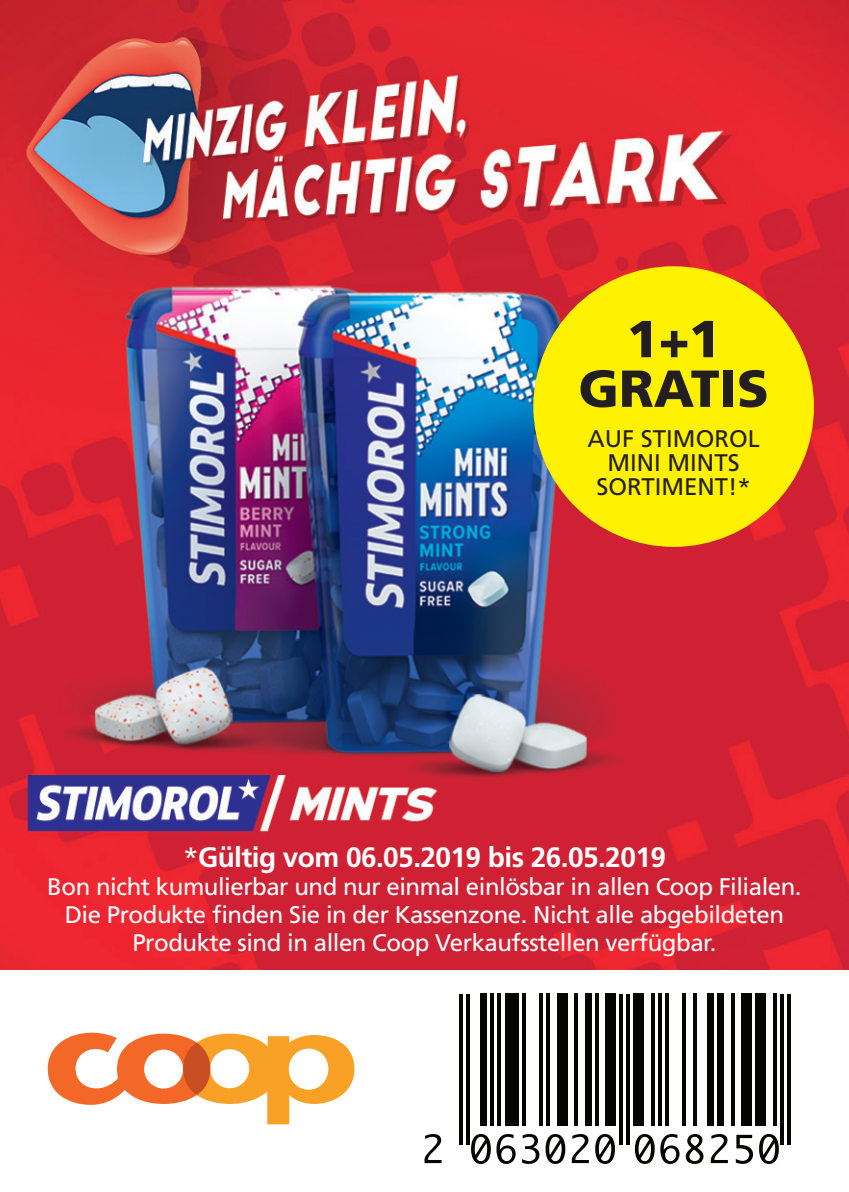
<style>
.page{position:relative;width:849px;height:1192px;background:#fff}
.page>*{position:absolute;margin:0;border:0;box-sizing:border-box;transform-origin:0 0}
.t1{font:900 52px/49.6px "Frutiger LT Com";color:#231f20;text-align:center}
.t2{font:700 28px "Frutiger LT Com";letter-spacing:-.02em;color:#fff}
.t3{font:24px/28px "Frutiger";letter-spacing:-.02em;color:#fff;text-align:center}
.t4{font:24px/24px "Frutiger";color:#231f20;text-align:center}
.s1{font-family:"Frutiger";font-weight:400}
</style>
<div class="page">
<img style="left:0;top:0;width:848px;height:969px">
<svg style="left:48px;top:1032px;width:306px;height:91px"></svg>
<div style="left:183px;top:1042px;width:27px;height:52px;background:#ca4e23;border-radius:50%"></div>
<div style="left:533px;top:266px;width:280px;height:280px;background:#fff101;border-radius:50%"></div>
<hr style="left:459px;top:993px;width:3px;height:151px;background:#040503">
<hr style="left:466px;top:993px;width:3px;height:151px;background:#040503">
<div style="left:480px;top:993px;width:7px;height:132px;background:#040503"></div>
<hr style="left:490px;top:993px;width:4px;height:132px;background:#040503">
<hr style="left:497px;top:993px;width:4px;height:132px;background:#040503">
<div style="left:504px;top:993px;width:14px;height:132px;background:#040503"></div>
<hr style="left:522px;top:993px;width:3px;height:132px;background:#040503">
<hr style="left:539px;top:993px;width:4px;height:132px;background:#040503">
<hr style="left:546px;top:993px;width:4px;height:132px;background:#040503">
<div style="left:557px;top:993px;width:10px;height:132px;background:#040503"></div>
<hr style="left:574px;top:993px;width:3px;height:132px;background:#040503">
<div style="left:584px;top:993px;width:7px;height:132px;background:#040503"></div>
<hr style="left:595px;top:993px;width:3px;height:132px;background:#040503">
<div style="left:605px;top:993px;width:11px;height:132px;background:#040503"></div>
<hr style="left:619px;top:993px;width:4px;height:151px;background:#040503">
<hr style="left:626px;top:993px;width:4px;height:151px;background:#040503">
<div style="left:633px;top:993px;width:11px;height:132px;background:#040503"></div>
<hr style="left:651px;top:993px;width:3px;height:132px;background:#040503">
<hr style="left:658px;top:993px;width:3px;height:132px;background:#040503">
<hr style="left:665px;top:993px;width:3px;height:132px;background:#040503">
<hr style="left:682px;top:993px;width:3px;height:132px;background:#040503">
<svg style="left:693px;top:993px;width:3px;height:132px"></svg>
<div style="left:706px;top:993px;width:7px;height:132px;background:#040503"></div>
<div style="left:717px;top:993px;width:7px;height:132px;background:#040503"></div>
<hr style="left:731px;top:993px;width:3px;height:132px;background:#040503">
<div style="left:741px;top:993px;width:11px;height:132px;background:#040503"></div>
<div style="left:755px;top:993px;width:11px;height:132px;background:#040503"></div>
<svg style="left:773px;top:993px;width:3px;height:132px"></svg>
<svg style="left:780px;top:994px;width:3px;height:150px"></svg>
<svg style="left:787px;top:994px;width:3px;height:150px"></svg>
<svg style="left:424px;top:1134px;width:17px;height:28px"></svg>
<svg style="left:471px;top:1134px;width:143px;height:29px"></svg>
<svg style="left:635px;top:1134px;width:143px;height:29px"></svg>
<svg style="left:0;top:0;width:7px;height:8px"></svg>
<svg style="left:841px;top:0;width:8px;height:8px"></svg>
<h1 class="t1" style="left:578px;top:314px;width:192px">1+1<br>GRATIS</h1>
<p class="t4" style="left:587px;top:426px;width:174px">AUF STIMOROL<br>MINI MINTS<br>SORTIMENT!*</p>
<p class="t2" style="left:183px;top:840px;width:484px"><span class="s1">*</span>Gültig vom 06.05.2019 bis 26.05.2019</p>
<p class="t3" style="left:47px;top:872px;width:755px">Bon nicht kumulierbar und nur einmal einlösbar in allen Coop Filialen.<br>Die Produkte finden Sie in der Kassenzone. Nicht alle abgebildeten<br>Produkte sind in allen Coop Verkaufsstellen verfügbar.</p>
</div>
